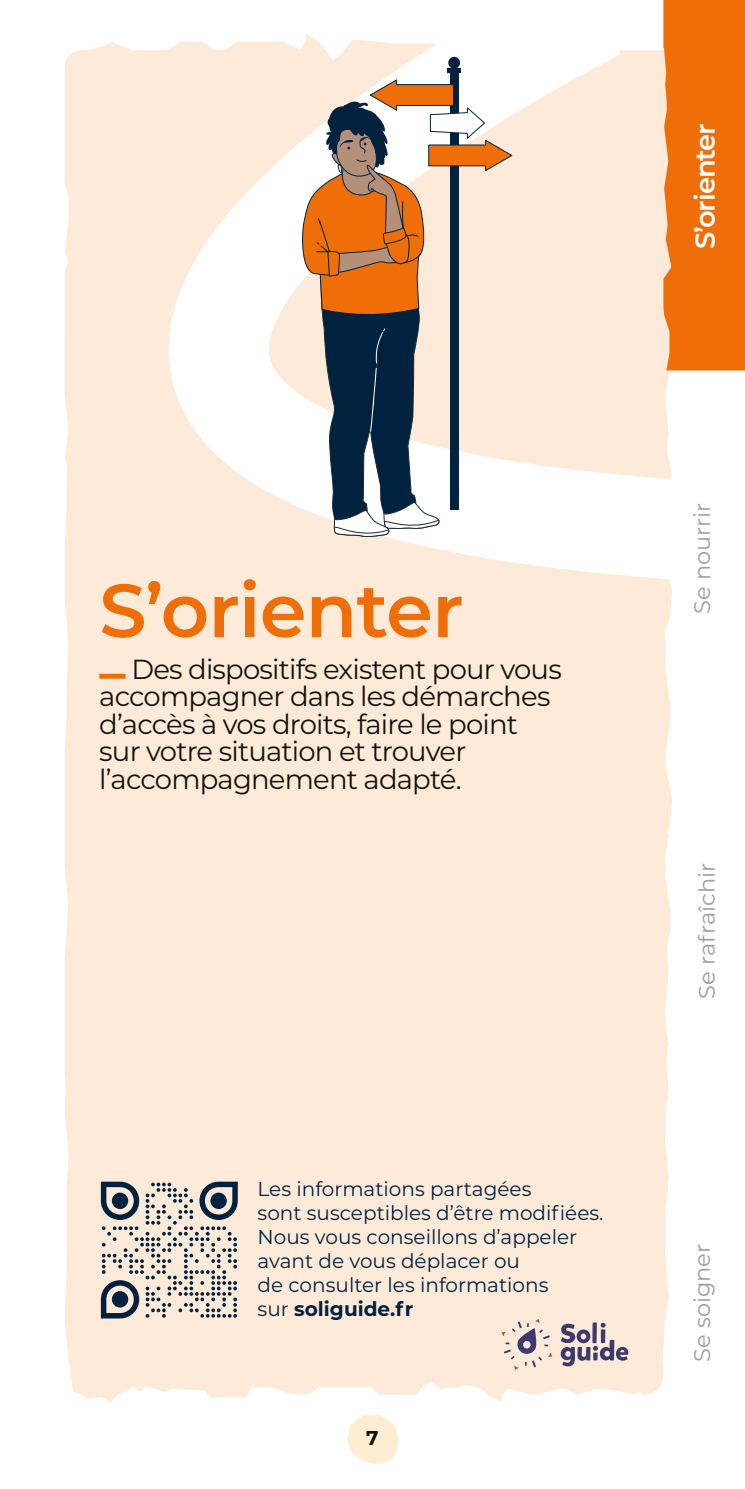
<style>
.page{position:relative;width:745px;height:1489px;background:#fff}
.page>*{position:absolute;margin:0;border:0;box-sizing:border-box;transform-origin:0 0}
.t1{font:600 75px "Montserrat";letter-spacing:-.01em;color:#ef6e07}
.t2{font:27.5px/27.5px "Montserrat";letter-spacing:-.03em;color:#12120d}
.t3{font:600 27.5px "Montserrat";letter-spacing:-.04em;color:#fff}
.t4{font:22.5px "Montserrat";color:#9d9e9e}
.t5{font:20px/24px "Montserrat";color:#00223f}
.t6{font:700 20px "Montserrat";color:#12120d}
.s1{font-weight:700}
</style>
<div class="page">
<svg style="left:347px;top:1415px;width:51px;height:48px"></svg>
<svg style="left:65px;top:1195px;width:604px;height:207px;fill:#feead8"></svg>
<div style="left:65px;top:637px;width:606px;height:558px;background:#feead8"></div>
<svg style="left:64px;top:33px;width:680px;height:604px"></svg>
<div style="left:448px;top:57px;width:12px;height:12px;background:#00223f;border-radius:50%"></div>
<div style="left:447px;top:68px;width:13px;height:5px;background:#00223f"></div>
<svg style="left:301px;top:78px;width:211px;height:459px"></svg>
<svg style="left:501px;top:1318px;width:51px;height:51px"></svg>
<svg style="left:560px;top:1322px;width:68px;height:44px"></svg>
<svg style="left:101px;top:1181px;width:137px;height:137px"></svg>
<div style="left:112px;top:1192px;width:16px;height:16px;background:#00223f;border-radius:50%"></div>
<div style="left:210px;top:1192px;width:17px;height:16px;background:#00223f;border-radius:50%"></div>
<div style="left:112px;top:1290px;width:16px;height:17px;background:#00223f;border-radius:50%"></div>
<div style="left:99px;top:673px;width:26px;height:5px;background:#ef6e07"></div>
<div style="left:663px;top:0;width:81px;height:370px;background:#ef6e07"></div>
<h2 class="t3" style="left:685px;top:249px;width:128px;rotate:-90deg">S’orienter</h2>
<h1 class="t1" style="left:99px;top:557px;width:365px">S’orienter</h1>
<h2 class="t2" style="left:99px;top:654px;width:463px;text-indent:32px">Des dispositifs existent pour vous accompagner dans les démarches d’accès à vos droits, faire le point sur votre situation et trouver l’accompagnement adapté.</h2>
<p class="t5" style="left:257px;top:1175px;width:347px">Les informations partagées<br>sont susceptibles d’être modifiées.<br>Nous vous conseillons d’appeler avant de vous déplacer ou<br>de consulter les informations<br>sur <span class="s1">soliguide.fr</span></p>
<p class="t6" style="left:366px;top:1422px;width:14px">7</p>
<p class="t4" style="left:686px;top:613px;width:112px;rotate:-90deg">Se nourrir</p>
<p class="t4" style="left:691px;top:998px;width:137px;rotate:-90deg">Se rafraîchir</p>
<p class="t4" style="left:686px;top:1361px;width:119px;rotate:-90deg">Se soigner</p>
</div>
